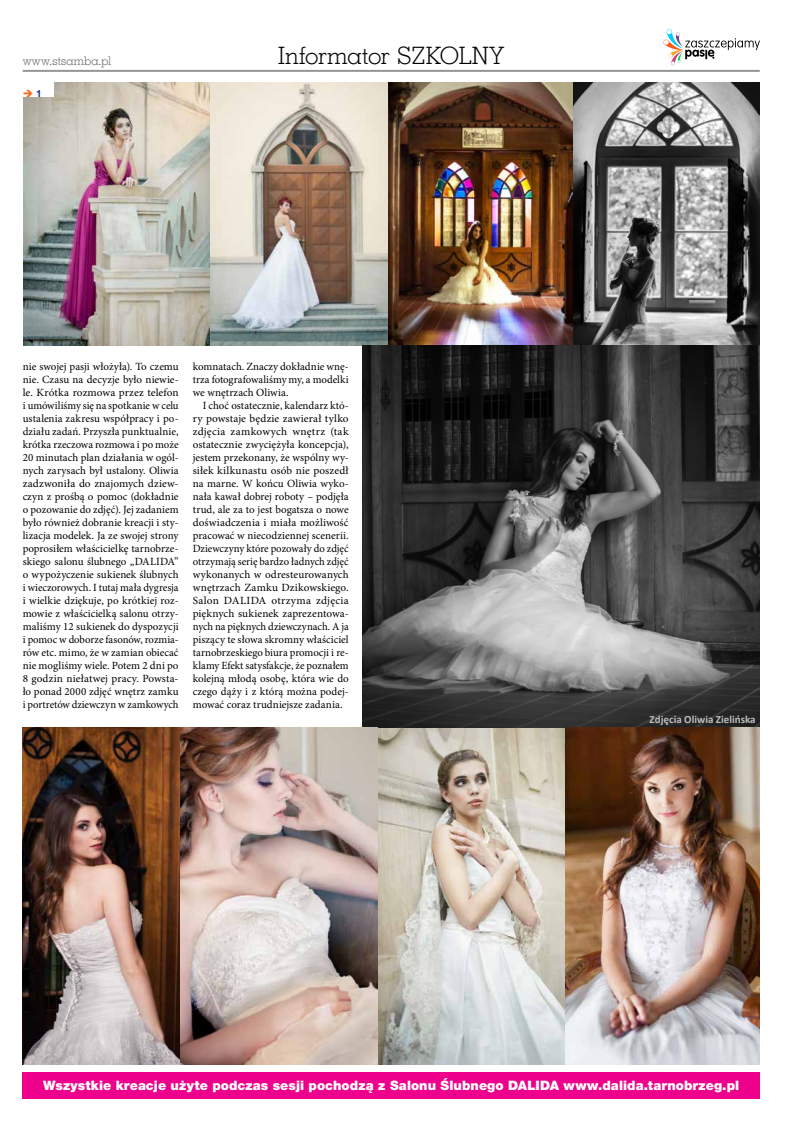
<style>
.page{position:relative;width:808px;height:1134px;background:#fff}
.page>*{position:absolute;margin:0;border:0;box-sizing:border-box;transform-origin:0 0}
.t1{font:24px "Geo Slab 703 Lt EU";letter-spacing:-.02em;color:#000}
.t2{font:900 13px "Helvetica Neue LT Pro";letter-spacing:.005em;color:#fff}
.t3{font:12px "Geo Slab 703 Lt EU";letter-spacing:.005em;color:#636466}
.t4{font:11px/13px "Minion Pro";letter-spacing:.005em;color:#000;text-align:justify}
.t5{font:700 11px "Calibri";color:#bcbec0}
.t6{font:700 10px "Helvetica Neue LT Pro";color:#133c8b}
.s1{color:#f36f21}
</style>
<div class="page">
<hr style="left:23px;top:70px;width:737px;height:2px;background:#939598">
<svg style="left:663px;top:29px;width:97px;height:36px"></svg>
<img style="left:573px;top:82px;width:187px;height:263px">
<img style="left:24px;top:82px;width:549px;height:263px">
<div style="left:23px;top:82px;width:31px;height:15px;background:#fff"></div>
<div style="left:23px;top:1072px;width:737px;height:26px;background:#ec008c"></div>
<img style="left:377px;top:727px;width:189px;height:338px">
<img style="left:23px;top:727px;width:157px;height:338px">
<img style="left:362px;top:345px;width:398px;height:382px">
<img style="left:566px;top:727px;width:194px;height:338px">
<img style="left:180px;top:727px;width:197px;height:338px">
<p class="t3" style="left:23px;top:54px;width:90px">www.stsamba.pl</p>
<h1 class="t1" style="left:278px;top:41px;width:227px">Informator SZKOLNY</h1>
<p class="t6" style="left:23px;top:87px;width:21px"><span class="s1">➔</span> 1</p>
<p class="t4" style="left:23px;top:360px;width:157px">nie swojej pasji włożyła). To czemu nie. Czasu na decyzje było niewie&shy;le. Krótka rozmowa przez telefon i umówiliśmy się na spotkanie w celu ustalenia zakresu współpracy i po&shy;działu zadań. Przyszła punktualnie, krótka rzeczowa rozmowa i po może 20 minutach plan działania w ogól&shy;nych zarysach był ustalony. Oliwia zadzwoniła do znajomych dziew&shy;czyn z prośbą o pomoc (dokładnie o pozowanie do zdjęć). Jej zadaniem było również dobranie kreacji i sty&shy;lizacja modelek. Ja ze swojej strony poprosiłem właścicielkę tarnobrze&shy;skiego salonu ślubnego „DALIDA” o wypożyczenie sukienek ślubnych i wieczorowych. I tutaj mała dygresja i wielkie dziękuje, po krótkiej roz&shy;mowie z właścicielką salonu otrzy&shy;maliśmy 12 sukienek do dyspozycji i pomoc w doborze fasonów, rozmia&shy;rów etc. mimo, że w zamian obiecać nie mogliśmy wiele. Potem 2 dni po 8 godzin niełatwej pracy. Powsta&shy;ło ponad 2000 zdjęć wnętrz zamku i portretów dziewczyn w zamkowych</p>
<p class="t4" style="left:193px;top:360px;width:157px">komnatach. Znaczy dokładnie wnę&shy;trza fotografowaliśmy my, a modelki we wnętrzach Oliwia.</p>
<p class="t4" style="left:193px;top:399px;width:157px;text-indent:10px">I choć ostatecznie, kalendarz któ&shy;ry powstaje będzie zawierał tylko zdjęcia zamkowych wnętrz (tak ostatecznie zwyciężyła koncepcja), jestem przekonany, że wspólny wy&shy;siłek kilkunastu osób nie poszedł na marne. W końcu Oliwia wyko&shy;nała kawał dobrej roboty – podjęła trud, ale za to jest bogatsza o nowe doświadczenia i miała możliwość pracować w niecodziennej scenerii.<br>Dziewczyny które pozowały do zdjęć otrzymają serię bardzo ładnych zdjęć wykonanych w odresteurowanych wnętrzach Zamku Dzikowskiego.<br>Salon DALIDA otrzyma zdjęcia pięknych sukienek zaprezentowa&shy;nych na pięknych dziewczynach. A ja piszący te słowa skromny właściciel tarnobrzeskiego biura promocji i re&shy;klamy Efekt satysfakcje, że poznałem kolejną młodą osobę, która wie do czego dąży i z którą można podej&shy;mować coraz trudniejsze zadania.</p>
<p class="t5" style="left:650px;top:712px;width:108px">Zdjęcia Oliwia Zielińska</p>
<p class="t2" style="left:43px;top:1077px;width:697px">Wszystkie kreacje użyte podczas sesji pochodzą z Salonu Ślubnego DALIDA www.dalida.tarnobrzeg.pl</p>
</div>
